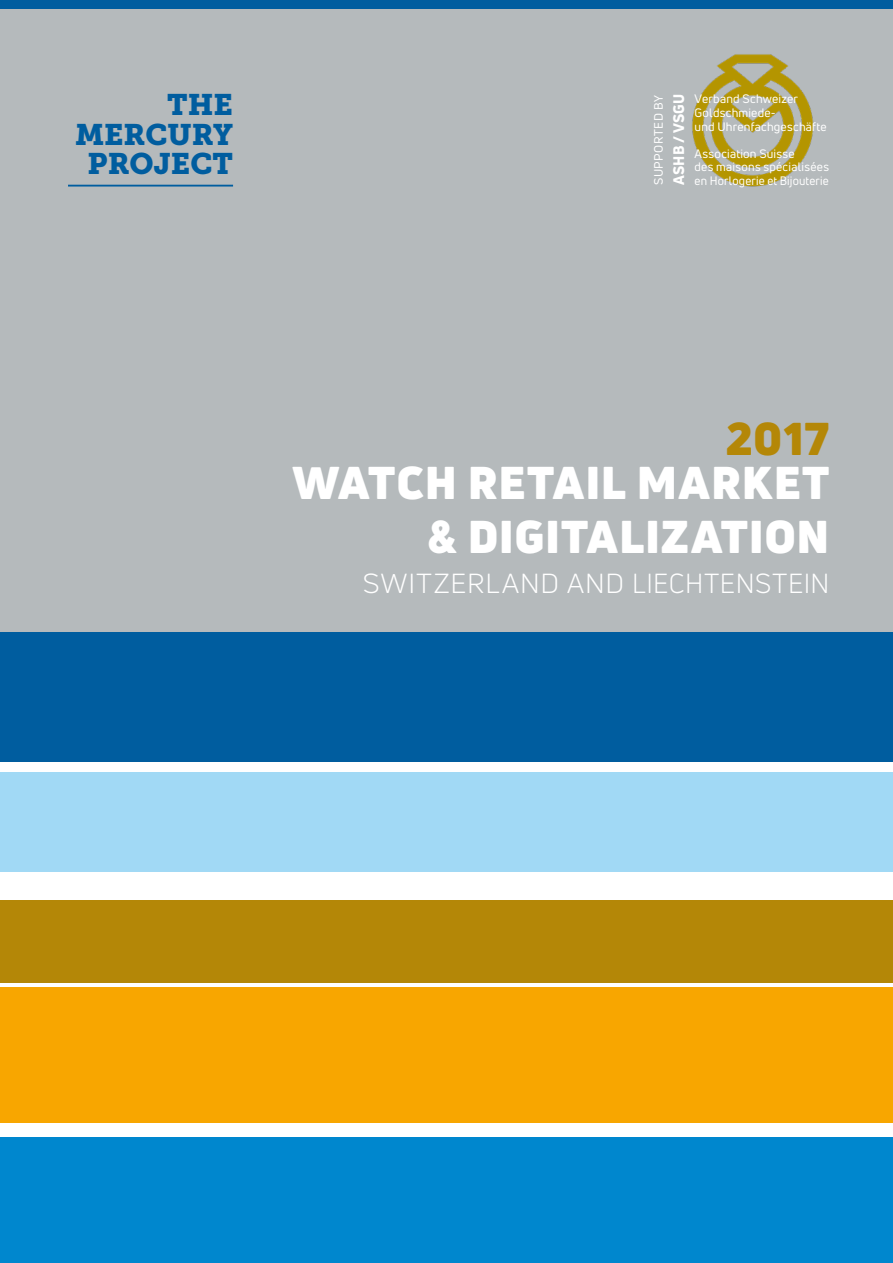
<style>
.page{position:relative;width:893px;height:1263px;background:#fff}
.page>*{position:absolute;margin:0;border:0;box-sizing:border-box;transform-origin:0 0}
.t1{font:900 45px/54px "Uni Neue";letter-spacing:.015em;color:#fff;text-align:right}
.t2{font:900 45px "Uni Neue";color:#b48707}
.t3{font:29.55px/29.5px "Museo Slab 900";color:#005d9f;text-align:right}
.t4{font:27px "Uni Neue";letter-spacing:.03em;color:#fff;scale:1.04 1}
.t5{font:800 15px "Uni Neue";letter-spacing:.01em;color:#fff}
.t6{font:12px/13.5px "Uni Neue";letter-spacing:.02em;color:#fff}
.t7{font:12px "Uni Neue";letter-spacing:.02em;color:#fff;scale:.96 1}
.t8{font:12px "Uni Neue";letter-spacing:.04em;color:#fff}
</style>
<div class="page">
<div style="left:0;top:0;width:893px;height:9px;background:#005d9f"></div>
<div style="left:0;top:9px;width:893px;height:623px;background:#b5babc"></div>
<div style="left:0;top:988px;width:893px;height:135px;background:#f8a600"></div>
<div style="left:0;top:900px;width:893px;height:83px;background:#b48707"></div>
<div style="left:0;top:772px;width:893px;height:99px;background:#a1d9f5"></div>
<div style="left:0;top:632px;width:893px;height:130px;background:#005d9f"></div>
<div style="left:0;top:1137px;width:893px;height:126px;background:#0087ce"></div>
<hr style="left:68px;top:185px;width:165px;height:2px;background:#005d9f">
<img style="left:692px;top:54px;width:122px;height:133px">
<h2 class="t3" style="left:75px;top:90px;width:160px">THE<br>MERCURY<br>PROJECT</h2>
<p class="t8" style="left:651px;top:185px;width:91px;rotate:-90deg">SUPPORTED BY</p>
<p class="t5" style="left:669px;top:185px;width:93px;rotate:-90deg">ASHB / VSGU</p>
<p class="t6" style="left:695px;top:92px;width:134px">Verband Schweizer<br>Goldschmiede-<br>und Uhrenfachgeschäfte</p>
<p class="t6" style="left:695px;top:146px;width:136px">Association Suisse<br>des maisons spécialisées</p>
<p class="t7" style="left:695px;top:173px;width:141px">en Horlogerie et Bijouterie</p>
<h1 class="t2" style="left:726px;top:407px;width:105px">2017</h1>
<h1 class="t1" style="left:293px;top:455px;width:538px">WATCH RETAIL MARKET &amp; DIGITALIZATION</h1>
<h3 class="t4" style="left:363px;top:568px;width:450px">SWITZERLAND AND LIECHTENSTEIN</h3>
</div>
